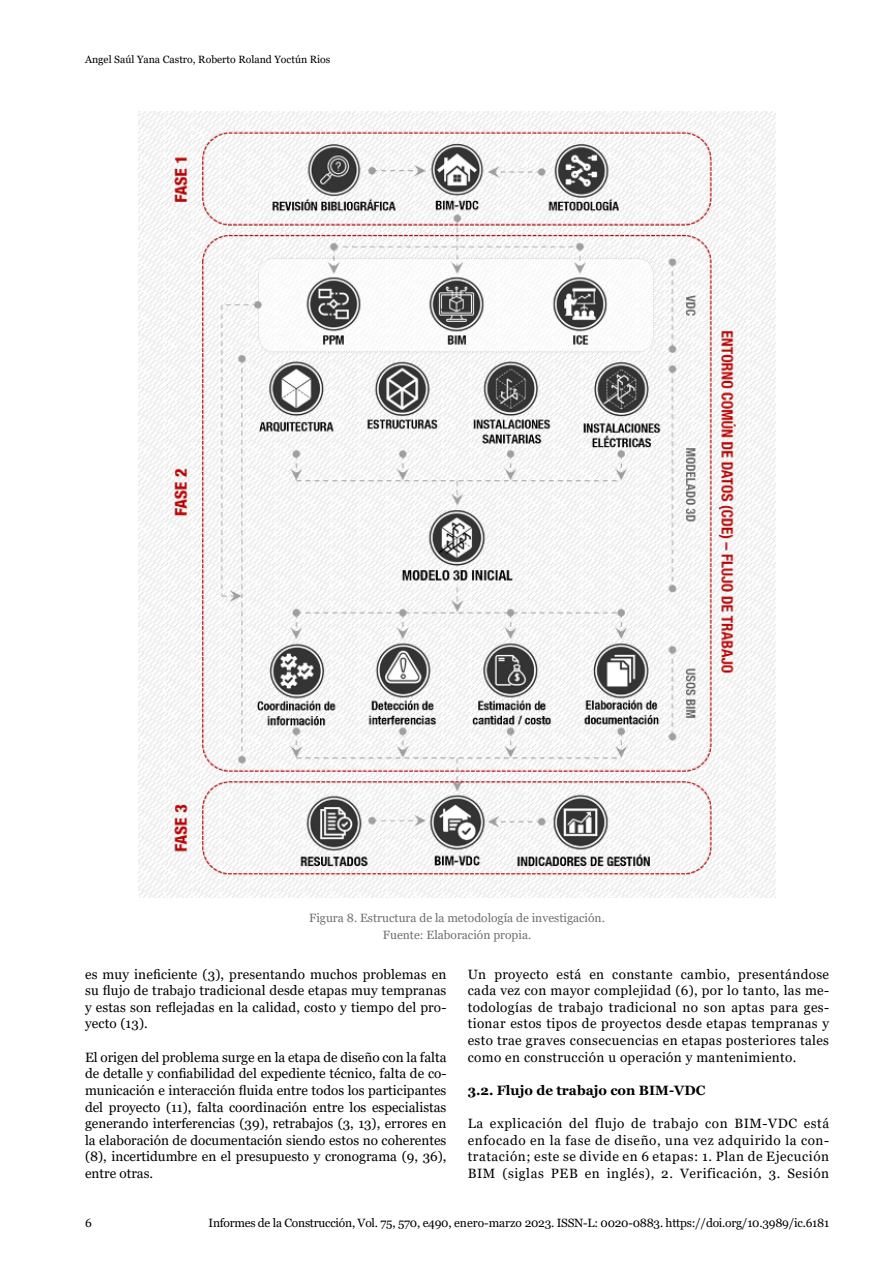
<style>
.page{position:relative;width:893px;height:1263px;background:#fff}
.page>*{position:absolute;margin:0;border:0;box-sizing:border-box;transform-origin:0 0}
.TEXTO_BASE{font:13.5px/16.6px "Georgia";letter-spacing:.02em;color:#000;text-align:justify}
.LADILLO_02{font:700 13.5px "Georgia";color:#000}
.t1{font:12px "Georgia";letter-spacing:-.02em;color:#000}
.TIT_FIG{font:12px "Georgia";color:#706f6f}
.t2{font:10.5px "Georgia";color:#000}
</style>
<div class="page">
<img style="left:139px;top:112px;width:636px;height:785px">
<p class="t2" style="left:85px;top:53px;width:247px">Angel Saúl Yana Castro, Roberto Roland Yoctún Rios</p>
<p class="TIT_FIG" style="left:309px;top:911px;width:297px">Figura 8. Estructura de la metodología de investigación.</p>
<p class="TIT_FIG" style="left:383px;top:927px;width:150px">Fuente: Elaboración propia.</p>
<p class="TEXTO_BASE" style="left:85px;top:966px;width:363px">es muy ineficiente (3), presentando muchos problemas en su flujo de trabajo tradicional desde etapas muy tempranas y estas son reflejadas en la calidad, costo y tiempo del pro&shy;yecto (13).</p>
<p class="TEXTO_BASE" style="left:85px;top:1049px;width:363px">El origen del problema surge en la etapa de diseño con la falta de detalle y confiabilidad del expediente técnico, falta de co&shy;municación e interacción fluida entre todos los participantes del proyecto (11), falta coordinación entre los especialistas generando interferencias (39), retrabajos (3, 13), errores en la elaboración de documentación siendo estos no coherentes (8), incertidumbre en el presupuesto y cronograma (9, 36), entre otras.</p>
<p class="TEXTO_BASE" style="left:468px;top:966px;width:363px">Un proyecto está en constante cambio, presentándose cada vez con mayor complejidad (6), por lo tanto, las me&shy;todologías de trabajo tradicional no son aptas para ges&shy;tionar estos tipos de proyectos desde etapas tempranas y esto trae graves consecuencias en etapas posteriores tales como en construcción u operación y mantenimiento.</p>
<p class="LADILLO_02" style="left:468px;top:1082px;width:239px">3.2. Flujo de trabajo con BIM-VDC</p>
<p class="TEXTO_BASE" style="left:468px;top:1115px;width:363px">La explicación del flujo de trabajo con BIM-VDC está enfocado en la fase de diseño, una vez adquirido la con&shy;tratación; este se divide en 6 etapas: 1. Plan de Ejecución BIM (siglas PEB en inglés), 2. Verificación, 3. Sesión</p>
<p class="t1" style="left:85px;top:1215px;width:8px">6</p>
<p class="t1" style="left:209px;top:1215px;width:622px">Informes de la Construcción, Vol. 75, 570, e490, enero-marzo 2023. ISSN-L: 0020-0883. https://doi.org/10.3989/ic.6181</p>
</div>
